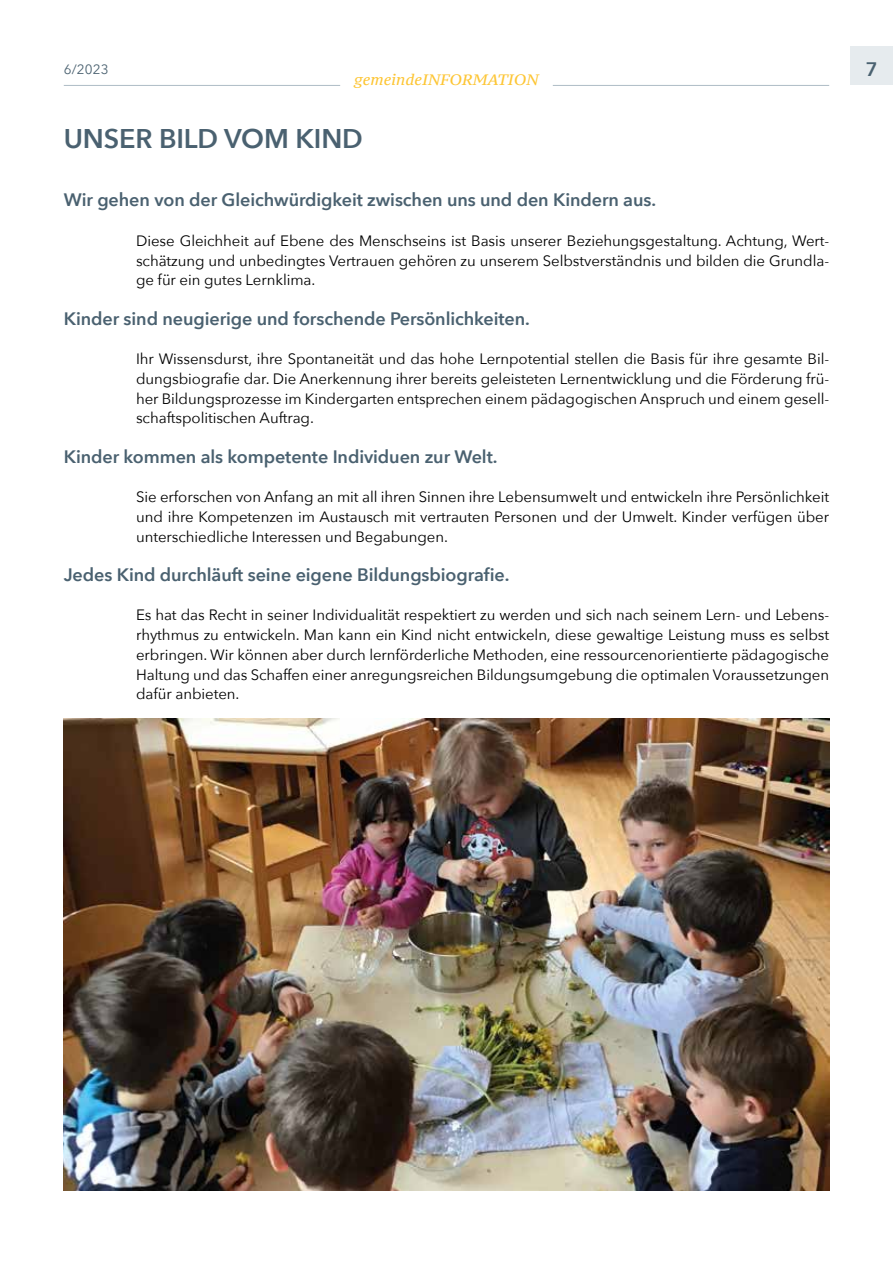
<style>
.page{position:relative;width:893px;height:1263px;background:#fff}
.page>*{position:absolute;margin:0;border:0;box-sizing:border-box;transform-origin:0 0}
.t1{font:600 27px "Avenir Next";letter-spacing:-.005em;color:#4a6170}
.t2{font:600 19.5px "Avenir Next";color:#4a6170}
.t3{font:600 18px "Avenir Next";letter-spacing:-.005em;color:#4a6170}
.t4{font:15px/19.6px "Avenir Next";letter-spacing:-.005em;color:#000;text-align:justify}
.t5{font:italic 15px "PT Serif Caption";letter-spacing:.01em;color:#fdc533}
.t6{font:13.5px "Avenir Next";color:#4a6170}
</style>
<div class="page">
<hr style="left:64px;top:85px;width:276px;height:1px;background:#aebcc5">
<hr style="left:553px;top:85px;width:276px;height:1px;background:#aebcc5">
<div style="left:850px;top:47px;width:43px;height:38px;background:#e6ebee"></div>
<img style="left:64px;top:719px;width:765px;height:472px">
<p class="t6" style="left:64px;top:58px;width:46px">6/2023</p>
<h2 class="t2" style="left:866px;top:53px;width:13px">7</h2>
<p class="t5" style="left:354px;top:70px;width:186px">gemeindeINFORMATION</p>
<h1 class="t1" style="left:64px;top:116px;width:301px">UNSER BILD VOM KIND</h1>
<p class="t3" style="left:64px;top:185px;width:594px">Wir gehen von der Gleichwürdigkeit zwischen uns und den Kindern aus.</p>
<p class="t4" style="left:136px;top:230px;width:695px">Diese Gleichheit auf Ebene des Menschseins ist Basis unserer Beziehungsgestaltung. Achtung, Wert&shy;schätzung und unbedingtes Vertrauen gehören zu unserem Selbstverständnis und bilden die Grundla&shy;ge für ein gutes Lernklima.</p>
<p class="t3" style="left:64px;top:303px;width:468px">Kinder sind neugierige und forschende Persönlichkeiten.</p>
<p class="t4" style="left:136px;top:348px;width:695px">Ihr Wissensdurst, ihre Spontaneität und das hohe Lernpotential stellen die Basis für ihre gesamte Bil&shy;dungsbiografie dar. Die Anerkennung ihrer bereits geleisteten Lernentwicklung und die Förderung frü&shy;her Bildungsprozesse im Kindergarten entsprechen einem pädagogischen Anspruch und einem gesell&shy;schaftspolitischen Auftrag.</p>
<p class="t3" style="left:64px;top:441px;width:435px">Kinder kommen als kompetente Individuen zur Welt.</p>
<p class="t4" style="left:136px;top:486px;width:695px">Sie erforschen von Anfang an mit all ihren Sinnen ihre Lebensumwelt und entwickeln ihre Persönlichkeit und ihre Kompetenzen im Austausch mit vertrauten Personen und der Umwelt. Kinder verfügen über unterschiedliche Interessen und Begabungen.</p>
<p class="t3" style="left:64px;top:559px;width:447px">Jedes Kind durchläuft seine eigene Bildungsbiografie.</p>
<p class="t4" style="left:136px;top:605px;width:695px">Es hat das Recht in seiner Individualität respektiert zu werden und sich nach seinem Lern- und Lebens&shy;rhythmus zu entwickeln. Man kann ein Kind nicht entwickeln, diese gewaltige Leistung muss es selbst erbringen. Wir können aber durch lernförderliche Methoden, eine ressourcenorientierte pädagogische Haltung und das Schaffen einer anregungsreichen Bildungsumgebung die optimalen Voraussetzungen dafür anbieten.</p>
</div>
